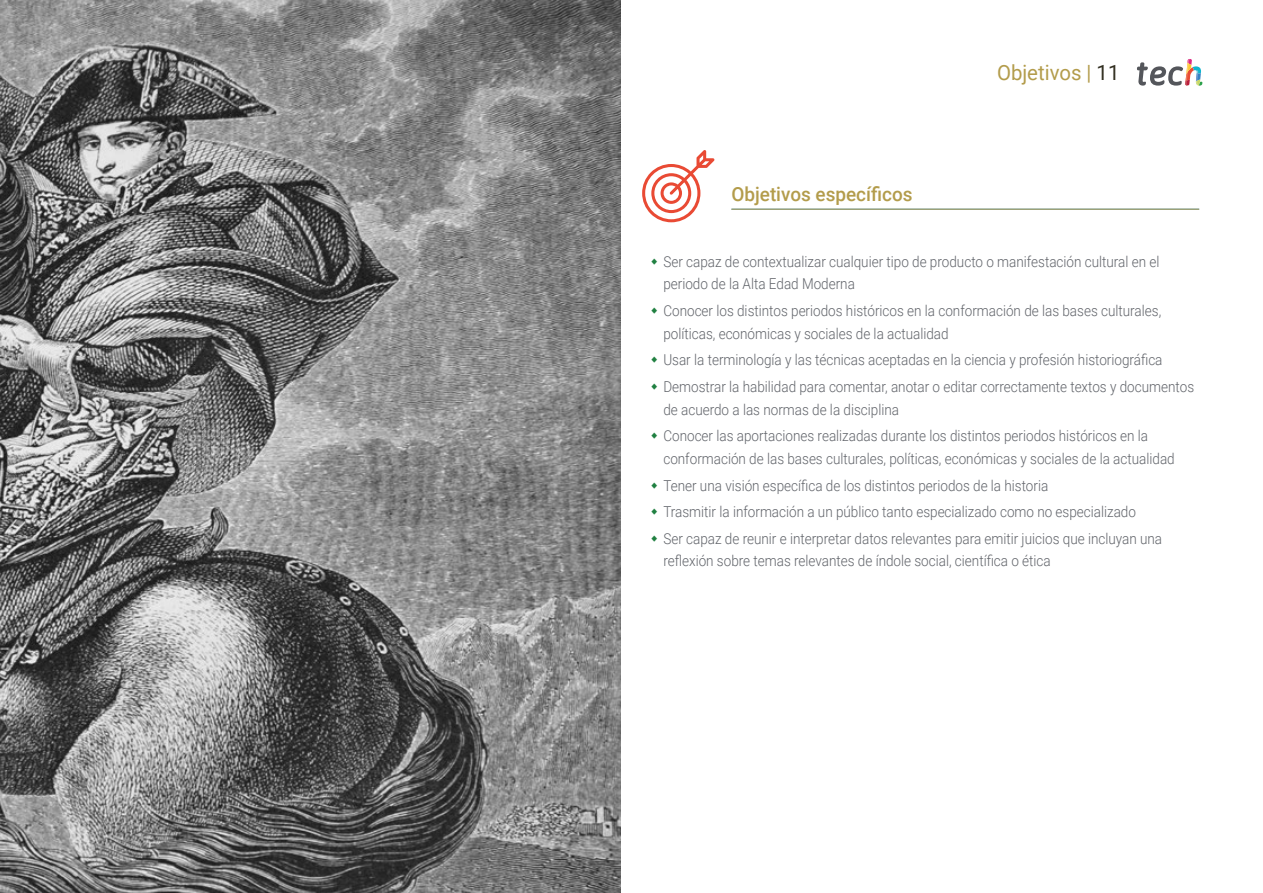
<style>
.page{position:relative;width:1263px;height:893px;background:#fff}
.page>*{position:absolute;margin:0;border:0;box-sizing:border-box;transform-origin:0 0}
.t1{font:21px "Roboto";color:#b39c4b}
.t2{font:500 19.5px "Roboto";color:#b39c4b}
.t3{font:300 15px/26.7px "Roboto";color:#61646a;scale:.9 1}
.s1{color:#312e20}
</style>
<div class="page">
<svg style="left:642px;top:150px;width:72px;height:72px"></svg>
<hr style="left:731px;top:209px;width:468px;height:1px;background:#b39c4b">
<img style="left:0;top:0;width:621px;height:893px">
<svg style="left:1137px;top:59px;width:65px;height:27px"></svg>
<h2 class="t2" style="left:731px;top:180px;width:183px">Objetivos específicos</h2>
<h1 class="t1" style="left:997px;top:57px;width:124px">Objetivos | <span class="s1">11</span></h1>
<p class="t3" style="left:663px;top:250px;width:553px;line-height:22.5px">Ser capaz de contextualizar cualquier tipo de producto o manifestación cultural en el periodo de la Alta Edad Moderna</p>
<p class="t3" style="left:663px;top:299px;width:555px;line-height:22.5px">Conocer los distintos periodos históricos en la conformación de las bases culturales, políticas, económicas y sociales de la actualidad</p>
<p class="t3" style="left:663px;top:346px;width:591px">Usar la terminología y las técnicas aceptadas en la ciencia y profesión historiográfica<br>Demostrar la habilidad para comentar, anotar o editar correctamente textos y documentos</p>
<p class="t3" style="left:663px;top:395px;width:540px">de acuerdo a las normas de la disciplina<br>Conocer las aportaciones realizadas durante los distintos periodos históricos en la</p>
<p class="t3" style="left:663px;top:444px;width:570px">conformación de las bases culturales, políticas, económicas y sociales de la actualidad Tener una visión específica de los distintos periodos de la historia<br>Trasmitir la información a un público tanto especializado como no especializado<br>Ser capaz de reunir e interpretar datos relevantes para emitir juicios que incluyan una</p>
<p class="t3" style="left:663px;top:547px;width:432px">reflexión sobre temas relevantes de índole social, científica o ética</p>
</div>
